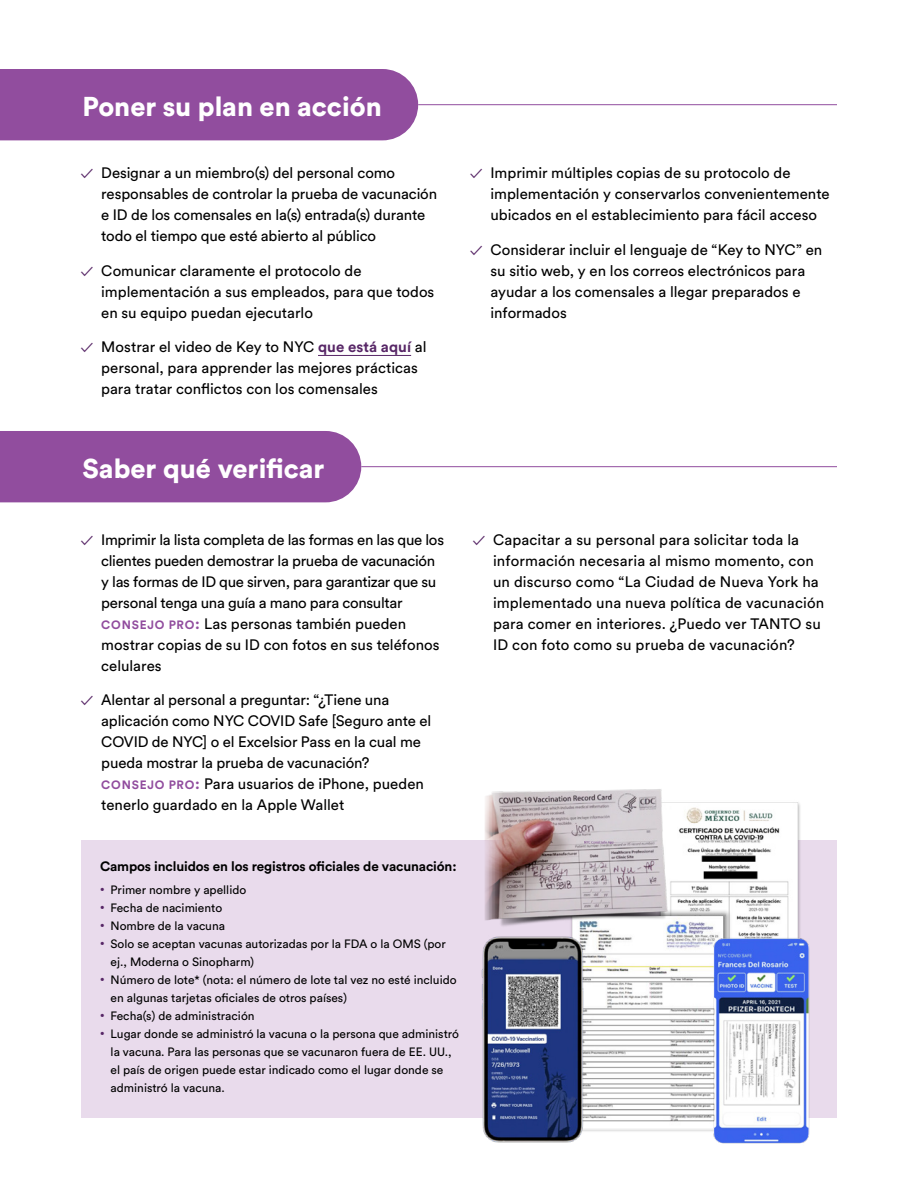
<style>
.page{position:relative;width:918px;height:1188px;background:#fff}
.page>*{position:absolute;margin:0;border:0;box-sizing:border-box;transform-origin:0 0}
.t1{font:900 27px "Circular Std";color:#fff}
.t2{font:15px/21px "Circular Std";color:#000}
.t3{font:15px/21px "Circular Std";letter-spacing:-.02em;color:#000}
.t4{font:700 13.5px "Circular Std";letter-spacing:-.01em;color:#000}
.t5{font:12px/18px "Circular Std";color:#000}
.s1{font-size:12.75px;color:#572666}
.s2{font-weight:700;color:#572666}
.s3{font-weight:700;font-size:12px;color:#914d9e}
.s4{font-weight:700;color:#914d9e}
.s5{font-family:"Arial";font-size:12.75px;color:#572666}
</style>
<div class="page">
<div style="left:81px;top:840px;width:756px;height:278px;background:#e9dbec"></div>
<div style="left:0;top:69px;width:418px;height:71px;background:#914d9e"></div>
<div style="left:0;top:431px;width:361px;height:71px;background:#914d9e"></div>
<hr style="left:318px;top:355px;width:93px;height:1px;background:#572666">
<hr style="left:418px;top:104px;width:419px;height:1px;background:#914d9e">
<hr style="left:361px;top:466px;width:476px;height:1px;background:#914d9e">
<img style="left:675px;top:802px;width:125px;height:131px">
<img style="left:602px;top:911px;width:123px;height:224px">
<img style="left:485px;top:789px;width:190px;height:138px">
<img style="left:481px;top:924px;width:121px;height:219px">
<img style="left:714px;top:933px;width:96px;height:211px">
<h1 class="t1" style="left:83px;top:88px;width:301px">Poner su plan en acción</h1>
<p class="t2" style="left:101px;top:163px;width:337px;text-indent:-20px"><span class="s1">✓</span> Designar a un miembro(s) del personal como responsables de controlar la prueba de vacunación e ID de los comensales en la(s) entrada(s) durante todo el tiempo que esté abierto al público</p>
<p class="t2" style="left:101px;top:260px;width:335px;text-indent:-20px"><span class="s1">✓</span> Comunicar claramente el protocolo de implementación a sus empleados, para que todos en su equipo puedan ejecutarlo</p>
<p class="t2" style="left:101px;top:337px;width:327px;text-indent:-20px"><span class="s1">✓</span> Mostrar el video de Key to NYC <span class="s2">que está aquí</span> al personal, para apprender las mejores prácticas para tratar conflictos con los comensales</p>
<p class="t2" style="left:490px;top:163px;width:341px;text-indent:-20px"><span class="s1">✓</span> Imprimir múltiples copias de su protocolo de implementación y conservarlos convenientemente ubicados en el establecimiento para fácil acceso</p>
<p class="t2" style="left:490px;top:239px;width:333px;text-indent:-20px"><span class="s1">✓</span> Considerar incluir el lenguaje de “Key to NYC” en su sitio web, y en los correos electrónicos para ayudar a los comensales a llegar preparados e informados</p>
<h1 class="t1" style="left:83px;top:450px;width:243px">Saber qué verificar</h1>
<p class="t3" style="left:101px;top:529px;width:344px;text-indent:-20px"><span class="s1">✓</span> Imprimir la lista completa de las formas en las que los clientes pueden demostrar la prueba de vacunación y las formas de ID que sirven, para garantizar que su personal tenga una guía a mano para consultar <span class="s3">CONSEJO PRO</span><span class="s4">:</span> Las personas también pueden mostrar copias de su ID con fotos en sus teléfonos celulares</p>
<p class="t2" style="left:101px;top:689px;width:331px;text-indent:-20px"><span class="s1">✓</span> Alentar al personal a preguntar: “¿Tiene una aplicación como NYC COVID Safe [Seguro ante el COVID de NYC] o el Excelsior Pass en la cual me pueda mostrar la prueba de vacunación?<br><span class="s3">CONSEJO PRO</span><span class="s4">:</span> Para usuarios de iPhone, pueden tenerlo guardado en la Apple Wallet</p>
<p class="t2" style="left:493px;top:529px;width:333px;text-indent:-20px"><span class="s1">✓</span> Capacitar a su personal para solicitar toda la información necesaria al mismo momento, con un discurso como “La Ciudad de Nueva York ha implementado una nueva política de vacunación para comer en interiores. ¿Puedo ver TANTO su ID con foto como su prueba de vacunación?</p>
<p class="t4" style="left:100px;top:858px;width:358px">Campos incluidos en los registros oficiales de vacunación:</p>
<p class="t5" style="left:100px;top:881px;width:148px"><span class="s5">•</span> Primer nombre y apellido</p>
<p class="t5" style="left:100px;top:899px;width:124px"><span class="s5">•</span> Fecha de nacimiento</p>
<p class="t5" style="left:100px;top:917px;width:127px"><span class="s5">•</span> Nombre de la vacuna</p>
<p class="t5" style="left:111px;top:935px;width:337px;text-indent:-10px"><span class="s5">•</span> Solo se aceptan vacunas autorizadas por la FDA o la OMS (por ej., Moderna o Sinopharm)</p>
<p class="t5" style="left:111px;top:971px;width:348px;text-indent:-10px"><span class="s5">•</span> Número de lote* (nota: el número de lote tal vez no esté incluido en algunas tarjetas oficiales de otros países)</p>
<p class="t5" style="left:100px;top:1007px;width:156px"><span class="s5">•</span> Fecha(s) de administración</p>
<p class="t5" style="left:111px;top:1025px;width:350px;text-indent:-10px"><span class="s5">•</span> Lugar donde se administró la vacuna o la persona que administró la vacuna. Para las personas que se vacunaron fuera de EE. UU., el país de origen puede estar indicado como el lugar donde se administró la vacuna.</p>
</div>
